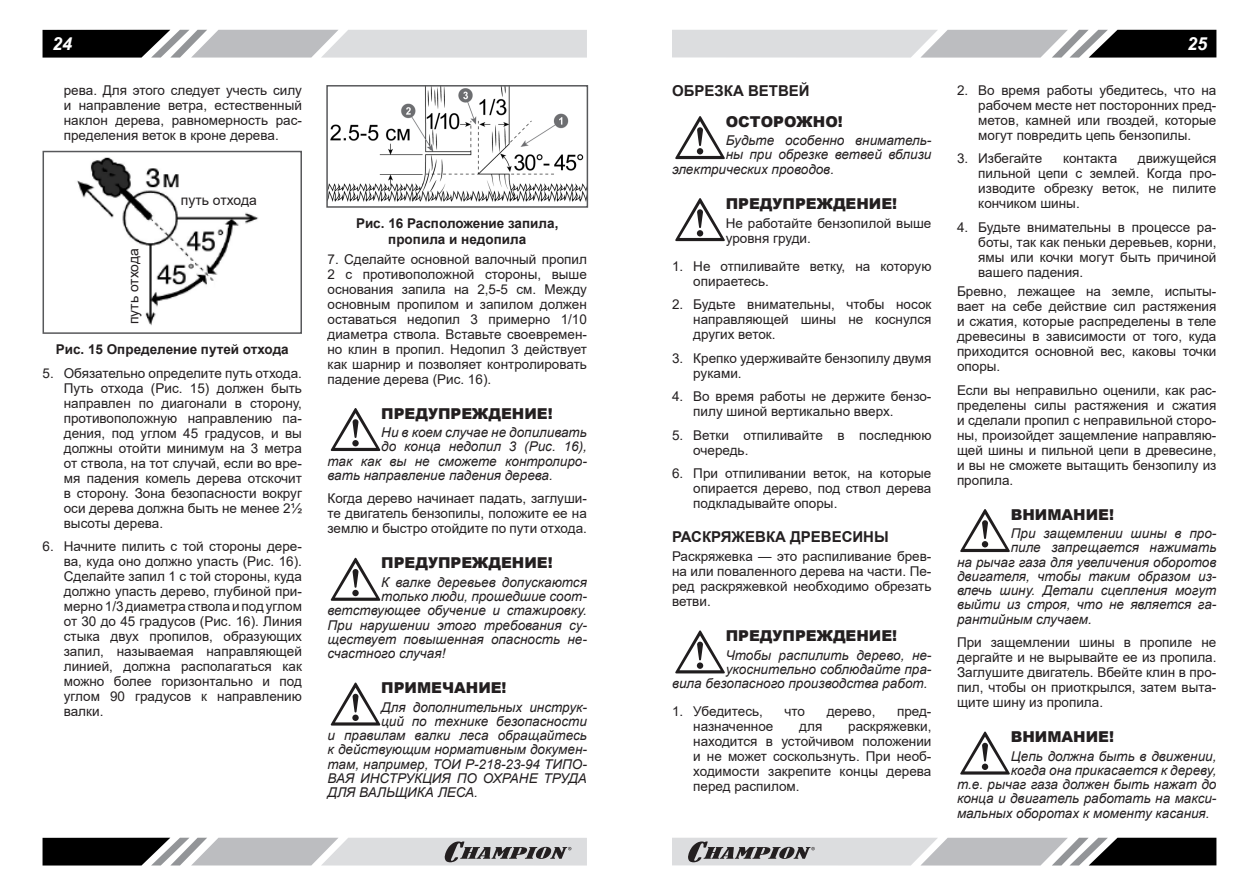
<style>
.page{position:relative;width:1259px;height:893px;background:#fff}
.page>*{position:absolute;margin:0;border:0;box-sizing:border-box;transform-origin:0 0}
.t1{font:italic 700 18px "Arial";color:#fff}
.t2{font:900 15px "Arial";color:#231f20}
.t3{font:700 15px "Arial";color:#231f20}
.t4{font:13.95px "Arial";color:#231f20}
.p_list{font:13.5px/15px "Arial";color:#231f20;text-align:justify}
.p{font:italic 13.5px "Arial";color:#231f20}
.pic_h_centr{font:700 13.5px/16.2px "Arial";color:#231f20;text-align:center}
</style>
<div class="page">
<svg style="left:43px;top:30px;width:544px;height:28px;background:#a8a9ab"></svg>
<svg style="left:672px;top:30px;width:544px;height:28px;background:#a8a9ab"></svg>
<svg style="left:43px;top:838px;width:544px;height:27px;background:#9b9c9d"></svg>
<svg style="left:672px;top:838px;width:544px;height:27px;background:#9b9c9d"></svg>
<img style="left:77px;top:157px;width:182px;height:169px">
<div style="left:43px;top:151px;width:259px;height:183px;border:1px solid #57585a"></div>
<div style="left:128px;top:246px;width:14px;height:78px;background:#fff"></div>
<div style="left:181px;top:183px;width:108px;height:27px;background:#fff"></div>
<img style="left:328px;top:87px;width:258px;height:115px">
<div style="left:326px;top:85px;width:262px;height:123px;border:1px solid #57585a"></div>
<svg style="left:330px;top:408px;width:51px;height:43px"></svg>
<svg style="left:330px;top:557px;width:51px;height:44px"></svg>
<svg style="left:330px;top:682px;width:51px;height:44px"></svg>
<svg style="left:675px;top:116px;width:50px;height:44px"></svg>
<svg style="left:675px;top:198px;width:50px;height:44px"></svg>
<svg style="left:675px;top:630px;width:50px;height:44px"></svg>
<svg style="left:960px;top:509px;width:50px;height:44px"></svg>
<svg style="left:960px;top:731px;width:50px;height:44px"></svg>
<h1 class="t1" style="left:52px;top:32px;width:22px">24</h1>
<h1 class="t1" style="left:1187px;top:32px;width:22px">25</h1>
<p class="p_list" style="left:64px;top:83px;width:240px">рева. Для этого следует учесть силу и направление ветра, естественный наклон дерева, равномерность рас&shy;пределения веток в кроне дерева.</p>
<p class="t3" style="left:672px;top:80px;width:139px">ОБРЕЗКА ВЕТВЕЙ</p>
<p class="t2" style="left:726px;top:110px;width:119px">ОСТОРОЖНО!</p>
<p class="p" style="left:726px;top:132px;width:207px">Будьте особенно вниматель-</p>
<p class="p" style="left:726px;top:146px;width:207px">ны при обрезке ветвей вблизи</p>
<p class="p" style="left:672px;top:160px;width:164px">электрических проводов.</p>
<p class="t2" style="left:726px;top:192px;width:173px">ПРЕДУПРЕЖДЕНИЕ!</p>
<p class="p_list" style="left:726px;top:216px;width:207px">Не работайте бензопилой выше уровня груди.</p>
<p class="p_list" style="left:693px;top:258px;width:240px;text-indent:-21px">1. Не отпиливайте ветку, на которую опираетесь.</p>
<p class="p_list" style="left:693px;top:297px;width:240px;text-indent:-21px">2. Будьте внимательны, чтобы носок направляющей шины не коснулся других веток.</p>
<p class="p_list" style="left:693px;top:350px;width:240px;text-indent:-21px">3. Крепко удерживайте бензопилу двумя руками.</p>
<p class="p_list" style="left:693px;top:389px;width:240px;text-indent:-21px">4. Во время работы не держите бензо&shy;пилу шиной вертикально вверх.</p>
<p class="p_list" style="left:693px;top:427px;width:240px;text-indent:-21px">5. Ветки отпиливайте в последнюю очередь.</p>
<p class="p_list" style="left:693px;top:466px;width:240px;text-indent:-21px">6. При отпиливании веток, на которые опирается дерево, под ствол дерева подкладывайте опоры.</p>
<p class="t3" style="left:672px;top:526px;width:218px">РАСКРЯЖЕВКА ДРЕВЕСИНЫ</p>
<p class="p_list" style="left:672px;top:549px;width:261px">Раскряжевка — это распиливание брев&shy;на или поваленного дерева на части. Пе&shy;ред раскряжевкой необходимо обрезать ветви.</p>
<p class="t2" style="left:726px;top:625px;width:173px">ПРЕДУПРЕЖДЕНИЕ!</p>
<p class="p" style="left:726px;top:646px;width:207px">Чтобы распилить дерево, не-</p>
<p class="p" style="left:726px;top:660px;width:207px">укоснительно соблюдайте пра-</p>
<p class="p" style="left:672px;top:675px;width:257px">вила безопасного производства работ.</p>
<p class="p_list" style="left:672px;top:703px;width:92px">1. Убедитесь,</p>
<p class="p_list" style="left:784px;top:703px;width:22px">что</p>
<p class="p_list" style="left:826px;top:703px;width:50px">дерево,</p>
<p class="p_list" style="left:897px;top:703px;width:36px">пред-</p>
<p class="p_list" style="left:693px;top:718px;width:82px">назначенное</p>
<p class="p_list" style="left:799px;top:718px;width:25px">для</p>
<p class="p_list" style="left:978px;top:83px;width:240px;text-indent:-21px">2. Во время работы убедитесь, что на рабочем месте нет посторонних пред&shy;метов, камней или гвоздей, которые могут повредить цепь бензопилы.</p>
<p class="p_list" style="left:957px;top:151px;width:87px">3. Избегайте</p>
<p class="p_list" style="left:1063px;top:151px;width:56px">контакта</p>
<p class="p_list" style="left:978px;top:151px;width:240px;text-indent:160px">движущейся пильной цепи с землей. Когда про&shy;изводите обрезку веток, не пилите кончиком шины.</p>
<p class="p_list" style="left:978px;top:220px;width:240px;text-indent:-21px">4. Будьте внимательны в процессе ра&shy;боты, так как пеньки деревьев, корни, ямы или кочки могут быть причиной вашего падения.</p>
<p class="p_list" style="left:957px;top:284px;width:261px">Бревно, лежащее на земле, испыты&shy;вает на себе действие сил растяжения и сжатия, которые распределены в теле древесины в зависимости от того, куда приходится основной вес, каковы точки опоры.</p>
<p class="p_list" style="left:957px;top:382px;width:261px">Если вы неправильно оценили, как рас&shy;пределены силы растяжения и сжатия и сделали пропил с неправильной сторо&shy;ны, произойдет защемление направляю&shy;щей шины и пильной цепи в древесине, и вы не сможете вытащить бензопилу из пропила.</p>
<p class="t2" style="left:1010px;top:503px;width:105px">ВНИМАНИЕ!</p>
<p class="p" style="left:1010px;top:525px;width:207px">При защемлении шины в про-</p>
<p class="p" style="left:1010px;top:539px;width:207px">пиле запрещается нажимать</p>
<p class="p" style="left:957px;top:553px;width:261px">на рычаг газа для увеличения оборотов</p>
<p class="p" style="left:957px;top:567px;width:261px">двигателя, чтобы таким образом из-</p>
<p class="p" style="left:957px;top:582px;width:261px">влечь шину. Детали сцепления могут</p>
<p class="p" style="left:957px;top:596px;width:261px">выйти из строя, что не является га-</p>
<p class="p" style="left:957px;top:610px;width:136px">рантийным случаем.</p>
<p class="p_list" style="left:957px;top:635px;width:261px">При защемлении шины в пропиле не дергайте и не вырывайте ее из пропила.<br>Заглушите двигатель. Вбейте клин в про&shy;пил, чтобы он приоткрылся, затем выта&shy;щите шину из пропила.</p>
<p class="t2" style="left:1010px;top:726px;width:105px">ВНИМАНИЕ!</p>
<p class="p" style="left:1010px;top:747px;width:207px">Цепь должна быть в движении,</p>
<p class="p" style="left:1010px;top:761px;width:207px">когда она прикасается к дереву,</p>
<p class="p" style="left:957px;top:776px;width:261px">т.е. рычаг газа должен быть нажат до</p>
<p class="p" style="left:957px;top:790px;width:261px">конца и двигатель работать на макси-</p>
<p class="p" style="left:957px;top:804px;width:254px">мальных оборотах к моменту касания.</p>
<p class="t4" style="left:181px;top:191px;width:77px">путь отхода</p>
<p class="pic_h_centr" style="left:356px;top:215px;width:204px">Рис. 16 Расположение запила, пропила и недопила</p>
<p class="p_list" style="left:327px;top:251px;width:261px">7. Сделайте основной валочный пропил 2 с противоположной стороны, выше основания запила на 2,5-5 см. Между основным пропилом и запилом должен оставаться недопил 3 примерно 1/10 диаметра ствола. Вставьте своевремен&shy;но клин в пропил. Недопил 3 действует как шарнир и позволяет контролировать падение дерева (Рис. 16).</p>
<p class="t2" style="left:381px;top:402px;width:173px">ПРЕДУПРЕЖДЕНИЕ!</p>
<p class="p" style="left:381px;top:424px;width:207px">Ни в коем случае не допиливать</p>
<p class="p" style="left:381px;top:438px;width:207px">до конца недопил 3 (Рис. 16),</p>
<p class="p" style="left:327px;top:452px;width:261px">так как вы не сможете контролиро-</p>
<p class="p" style="left:327px;top:466px;width:227px">вать направление падения дерева.</p>
<p class="p_list" style="left:327px;top:491px;width:261px">Когда дерево начинает падать, заглуши&shy;те двигатель бензопилы, положите ее на землю и быстро отойдите по пути отхода.</p>
<p class="t2" style="left:381px;top:552px;width:173px">ПРЕДУПРЕЖДЕНИЕ!</p>
<p class="p" style="left:381px;top:573px;width:207px">К валке деревьев допускаются</p>
<p class="p" style="left:381px;top:588px;width:207px">только люди, прошедшие соот-</p>
<p class="p" style="left:327px;top:602px;width:261px">ветствующее обучение и стажировку.</p>
<p class="p" style="left:327px;top:616px;width:261px">При нарушении этого требования су-</p>
<p class="p" style="left:327px;top:630px;width:261px">ществует повышенная опасность не-</p>
<p class="p" style="left:327px;top:645px;width:119px">счастного случая!</p>
<p class="t2" style="left:381px;top:677px;width:127px">ПРИМЕЧАНИЕ!</p>
<p class="p" style="left:381px;top:698px;width:207px">Для дополнительных инструк-</p>
<p class="p" style="left:381px;top:712px;width:207px">ций по технике безопасности</p>
<p class="p" style="left:327px;top:727px;width:261px">и правилам валки леса обращайтесь</p>
<p class="p" style="left:327px;top:741px;width:261px">к действующим нормативным докумен-</p>
<p class="p" style="left:327px;top:755px;width:261px">там, например, ТОИ Р-218-23-94 ТИПО-</p>
<p class="p" style="left:327px;top:769px;width:261px">ВАЯ ИНСТРУКЦИЯ ПО ОХРАНЕ ТРУДА</p>
<p class="p" style="left:327px;top:784px;width:152px">ДЛЯ ВАЛЬЩИКА ЛЕСА.</p>
<p class="t4" style="left:124px;top:324px;width:77px;rotate:-90deg">путь отхода</p>
<p class="pic_h_centr" style="left:56px;top:342px;width:235px">Рис. 15 Определение путей отхода</p>
<p class="p_list" style="left:64px;top:365px;width:240px;text-indent:-21px">5. Обязательно определите путь отхода.<br>Путь отхода (Рис. 15) должен быть направлен по диагонали в сторону, противоположную направлению па&shy;дения, под углом 45 градусов, и вы должны отойти минимум на 3 метра от ствола, на тот случай, если во вре&shy;мя падения комель дерева отскочит в сторону. Зона безопасности вокруг оси дерева должна быть не менее 2½ высоты дерева.</p>
<p class="p_list" style="left:64px;top:539px;width:240px;text-indent:-21px">6. Начните пилить с той стороны дере&shy;ва, куда оно должно упасть (Рис. 16).<br>Сделайте запил 1 с той стороны, куда должно упасть дерево, глубиной при&shy;мерно 1/3 диаметра ствола и под углом от 30 до 45 градусов (Рис. 16). Линия стыка двух пропилов, образующих запил, называемая направляющей линией, должна располагаться как можно более горизонтально и под углом 90 градусов к направлению валки.</p>
<p class="p_list" style="left:693px;top:718px;width:240px;text-indent:155px">раскряжевки, находится в устойчивом положении и не может соскользнуть. При необ&shy;ходимости закрепите концы дерева перед распилом.</p>
</div>
